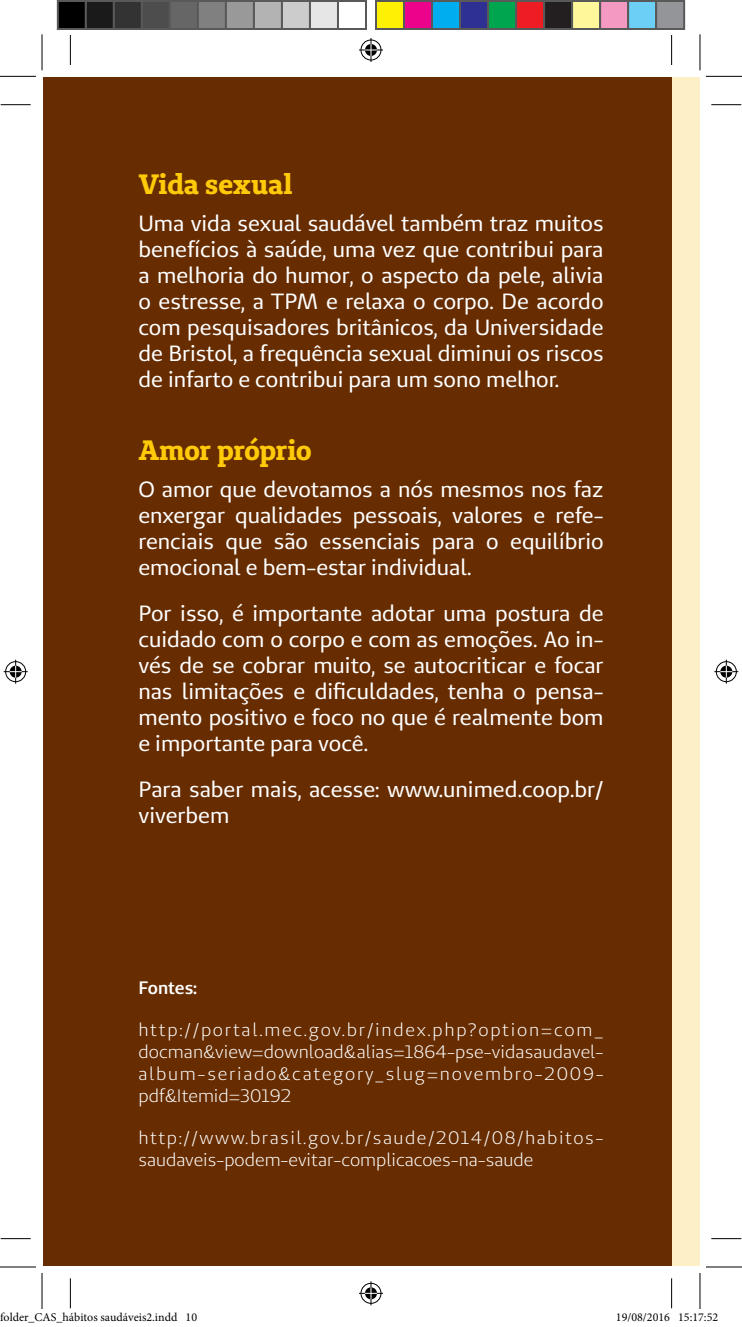
<style>
.page{position:relative;width:742px;height:1327px;background:#fff}
.page>*{position:absolute;margin:0;border:0;box-sizing:border-box;transform-origin:0 0}
.t1{font:700 28px "Unimed Slab";letter-spacing:-.01em;color:#feca0a}
.t2{font:22px/26px "Unimed Sans";color:#fff;text-align:justify}
.t3{font:18px/22px "Unimed Sans";letter-spacing:.085em;color:#fff;text-align:justify}
.t4{font:18px/22px "Unimed Sans";color:#fff}
.t5{font:600 18px "Unimed Sans";letter-spacing:-.005em;color:#fff}
.t6{font:12px "Minion Pro";color:#000}
</style>
<div class="page">
<div style="left:671px;top:77px;width:29px;height:1189px;background:#fef0c6"></div>
<div style="left:43px;top:77px;width:628px;height:1189px;background:#672c00"></div>
<hr style="left:1px;top:104px;width:30px;height:1px;background:#000">
<hr style="left:711px;top:104px;width:30px;height:1px;background:#000">
<hr style="left:1px;top:1238px;width:30px;height:1px;background:#000">
<hr style="left:711px;top:1238px;width:30px;height:1px;background:#000">
<hr style="left:70px;top:35px;width:1px;height:30px;background:#000">
<hr style="left:70px;top:1278px;width:1px;height:30px;background:#000">
<hr style="left:671px;top:35px;width:1px;height:30px;background:#000">
<hr style="left:671px;top:1278px;width:1px;height:30px;background:#000">
<hr style="left:0;top:76px;width:36px;height:1px;background:#000">
<hr style="left:706px;top:76px;width:36px;height:1px;background:#000">
<hr style="left:0;top:1267px;width:36px;height:1px;background:#000">
<hr style="left:706px;top:1267px;width:36px;height:1px;background:#000">
<hr style="left:42px;top:34px;width:1px;height:36px;background:#000">
<hr style="left:42px;top:1273px;width:1px;height:36px;background:#000">
<hr style="left:699px;top:34px;width:1px;height:36px;background:#000">
<hr style="left:699px;top:1273px;width:1px;height:36px;background:#000">
<svg style="left:359px;top:38px;width:24px;height:24px"></svg>
<svg style="left:359px;top:1281px;width:24px;height:24px"></svg>
<svg style="left:4px;top:660px;width:24px;height:24px"></svg>
<svg style="left:714px;top:660px;width:24px;height:24px"></svg>
<div style="left:58px;top:1px;width:28px;height:28px;background:#000"></div>
<div style="left:57px;top:0;width:30px;height:30px;border:2px solid #595959"></div>
<div style="left:86px;top:1px;width:28px;height:28px;background:#1a1a1a"></div>
<div style="left:85px;top:0;width:30px;height:30px;border:2px solid #595959"></div>
<div style="left:114px;top:1px;width:28px;height:28px;background:#333"></div>
<div style="left:113px;top:0;width:30px;height:30px;border:2px solid #595959"></div>
<div style="left:142px;top:1px;width:28px;height:28px;background:#4d4d4d"></div>
<div style="left:141px;top:0;width:30px;height:30px;border:2px solid #595959"></div>
<div style="left:170px;top:1px;width:28px;height:28px;background:#666"></div>
<div style="left:169px;top:0;width:30px;height:30px;border:2px solid #595959"></div>
<div style="left:198px;top:1px;width:28px;height:28px;background:#808080"></div>
<div style="left:197px;top:0;width:30px;height:30px;border:2px solid #595959"></div>
<div style="left:226px;top:1px;width:28px;height:28px;background:#999"></div>
<div style="left:225px;top:0;width:30px;height:30px;border:2px solid #595959"></div>
<div style="left:254px;top:1px;width:28px;height:28px;background:#b3b3b3"></div>
<div style="left:253px;top:0;width:30px;height:30px;border:2px solid #595959"></div>
<div style="left:282px;top:1px;width:28px;height:28px;background:#ccc"></div>
<div style="left:281px;top:0;width:30px;height:30px;border:2px solid #595959"></div>
<div style="left:310px;top:1px;width:28px;height:28px;background:#e6e6e6"></div>
<div style="left:309px;top:0;width:30px;height:30px;border:2px solid #595959"></div>
<div style="left:337px;top:0;width:30px;height:30px;border:2px solid #595959"></div>
<div style="left:376px;top:1px;width:28px;height:28px;background:#fff101"></div>
<div style="left:375px;top:0;width:30px;height:30px;border:2px solid #595959"></div>
<div style="left:404px;top:1px;width:28px;height:28px;background:#ed028c"></div>
<div style="left:403px;top:0;width:30px;height:30px;border:2px solid #595959"></div>
<div style="left:432px;top:1px;width:28px;height:28px;background:#00aeef"></div>
<div style="left:431px;top:0;width:30px;height:30px;border:2px solid #595959"></div>
<div style="left:460px;top:1px;width:28px;height:28px;background:#2e3092"></div>
<div style="left:459px;top:0;width:30px;height:30px;border:2px solid #595959"></div>
<div style="left:488px;top:1px;width:28px;height:28px;background:#00a54f"></div>
<div style="left:487px;top:0;width:30px;height:30px;border:2px solid #595959"></div>
<div style="left:516px;top:1px;width:28px;height:28px;background:#ee1d23"></div>
<div style="left:515px;top:0;width:30px;height:30px;border:2px solid #595959"></div>
<div style="left:544px;top:1px;width:28px;height:28px;background:#231f20"></div>
<div style="left:543px;top:0;width:30px;height:30px;border:2px solid #595959"></div>
<div style="left:572px;top:1px;width:28px;height:28px;background:#fff79a"></div>
<div style="left:571px;top:0;width:30px;height:30px;border:2px solid #595959"></div>
<div style="left:600px;top:1px;width:28px;height:28px;background:#f499c2"></div>
<div style="left:599px;top:0;width:30px;height:30px;border:2px solid #595959"></div>
<div style="left:628px;top:1px;width:28px;height:28px;background:#6bcff6"></div>
<div style="left:627px;top:0;width:30px;height:30px;border:2px solid #595959"></div>
<div style="left:656px;top:1px;width:28px;height:28px;background:#939598"></div>
<div style="left:655px;top:0;width:30px;height:30px;border:2px solid #595959"></div>
<div style="left:191px;top:1313px;width:6px;height:8px;border:1px solid #fff;border-radius:50%"></div>
<svg style="left:191px;top:1313px;width:5px;height:8px"></svg>
<p class="t1" style="left:138px;top:165px;width:156px">Vida sexual</p>
<p class="t2" style="left:138px;top:210px;width:466px">Uma vida sexual saudável também traz muitos benefícios à saúde, uma vez que contribui para a melhoria do humor, o aspecto da pele, alivia o estresse, a TPM e relaxa o corpo. De acordo com pesquisadores britânicos, da Universidade de Bristol, a frequência sexual diminui os riscos de infarto e contribui para um sono melhor.</p>
<p class="t1" style="left:138px;top:431px;width:175px">Amor próprio</p>
<p class="t2" style="left:138px;top:476px;width:466px">O amor que devotamos a nós mesmos nos faz enxergar qualidades pessoais, valores e refe&shy;renciais que são essenciais para o equilíbrio emocional e bem-estar individual.</p>
<p class="t2" style="left:138px;top:600px;width:466px">Por isso, é importante adotar uma postura de cuidado com o corpo e com as emoções. Ao in&shy;vés de se cobrar muito, se autocriticar e focar nas limitações e dificuldades, tenha o pensa&shy;mento positivo e foco no que é realmente bom e importante para você.</p>
<p class="t2" style="left:138px;top:776px;width:466px">Para saber mais, acesse: www.unimed.coop.br/ viverbem</p>
<p class="t5" style="left:138px;top:976px;width:60px">Fontes:</p>
<p class="t3" style="left:138px;top:1019px;width:467px">http://portal.mec.gov.br/index.php?option=com_ docman&amp;view=download&amp;alias=1864-pse-vidasaudavel&shy;album-seriado&amp;category_slug=novembro-2009- pdf&amp;Itemid=30192</p>
<p class="t4" style="left:138px;top:1127px;width:466px">http://www.brasil.gov.br/saude/2014/08/habitos&shy;saudaveis-podem-evitar-complicacoes-na-saude</p>
<p class="t6" style="left:0;top:1309px;width:199px">folder_CAS_hábitos saudáveis2.indd 10</p>
<p class="t6" style="left:616px;top:1309px;width:104px">19/08/2016 15:17:52</p>
</div>
